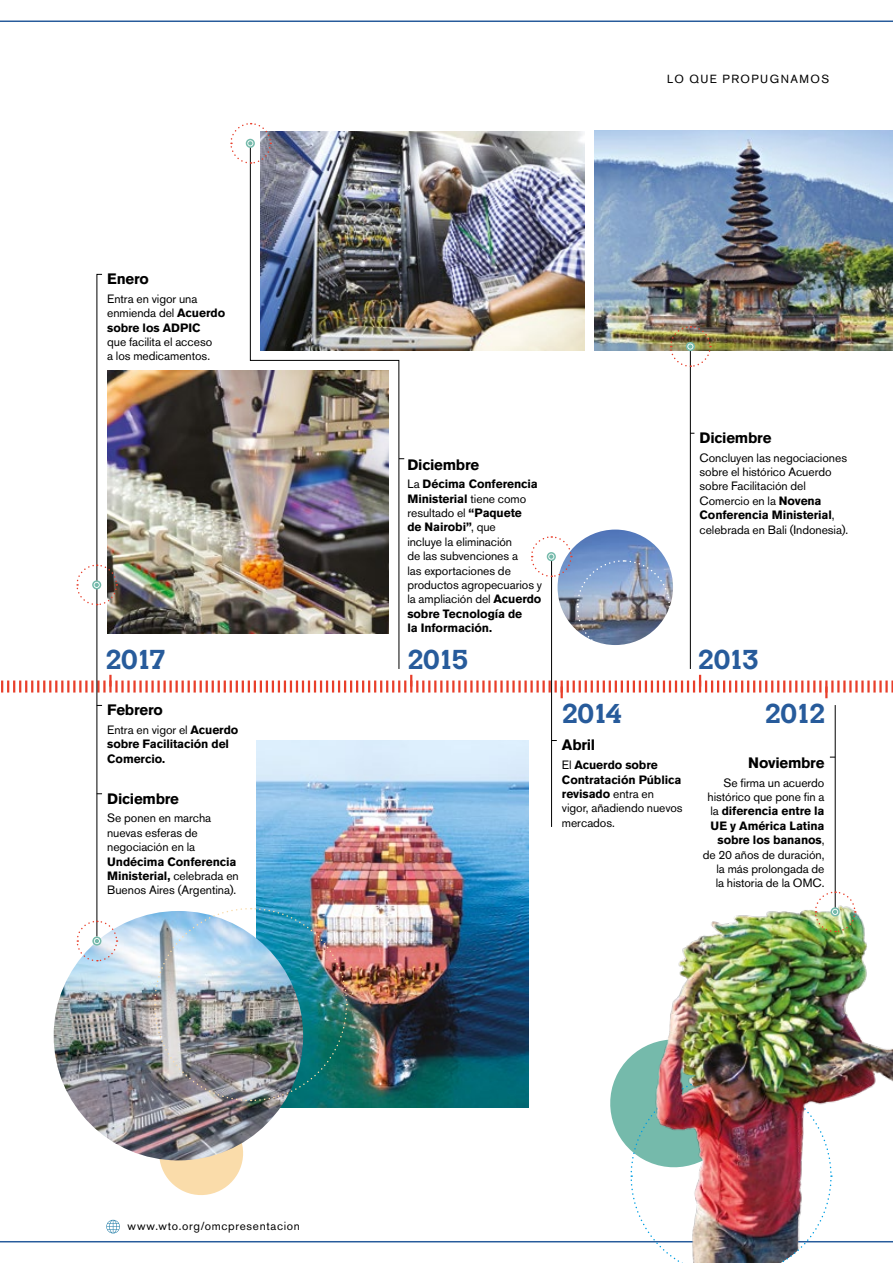
<style>
.page{position:relative;width:893px;height:1263px;background:#fff}
.page>*{position:absolute;margin:0;border:0;box-sizing:border-box;transform-origin:0 0}
.t1{font:700 27px "Calvert MT Std";letter-spacing:-.085em;color:#275b9b}
.t2{font:700 15px "Akzidenz Grotesk BE";letter-spacing:-.015em;color:#000}
.t3{font:12px/14.4px "Akzidenz Grotesk BE";letter-spacing:-.005em;color:#000}
.t4{font:700 12px/14.4px "Akzidenz Grotesk BE";letter-spacing:-.01em;color:#000}
.t5{font:11.7px "Akzidenz Grotesk BE";letter-spacing:.065em;color:#000}
.t6{font:11.7px "Akzidenz Grotesk BE";letter-spacing:.125em;color:#000}
.s1{font-weight:700}
.s2{font-weight:400}
</style>
<div class="page">
<img style="left:272px;top:131px;width:312px;height:143px">
<img style="left:594px;top:131px;width:299px;height:143px">
<img style="left:250px;top:143px;width:150px;height:131px">
<svg style="left:230px;top:123px;width:42px;height:41px"></svg>
<img style="left:0;top:274px;width:893px;height:989px">
<p class="t2" style="left:107px;top:270px;width:43px">Enero</p>
<p class="t3" style="left:107px;top:291px;width:120px">Entra en vigor una enmienda del <span class="s1">Acuerdo sobre los ADPIC</span></p>
<p class="t3" style="left:107px;top:335px;width:107px">que facilita el acceso a los medicamentos.</p>
<p class="t6" style="left:667px;top:72px;width:163px">LO QUE PROPUGNAMOS</p>
<p class="t2" style="left:407px;top:456px;width:73px">Diciembre</p>
<p class="t3" style="left:407px;top:477px;width:136px">La <span class="s1">Décima Conferencia<br>Ministerial</span> tiene como resultado el <span class="s1">“Paquete<br>de Nairobi”</span>, que<br>incluye la eliminación<br>de las subvenciones a<br>las exportaciones de productos agropecuarios y la ampliación del <span class="s1">Acuerdo sobre Tecnología de<br>la Información.</span></p>
<p class="t2" style="left:699px;top:429px;width:73px">Diciembre</p>
<p class="t3" style="left:699px;top:450px;width:150px">Concluyen las negociaciones sobre el histórico Acuerdo sobre Facilitación del<br>Comercio en la <span class="s1">Novena<br>Conferencia Ministerial</span>, celebrada en Bali (Indonesia).</p>
<h1 class="t1" style="left:105px;top:642px;width:62px">2017</h1>
<h1 class="t1" style="left:407px;top:642px;width:63px">2015</h1>
<h1 class="t1" style="left:698px;top:642px;width:62px">2013</h1>
<p class="t2" style="left:107px;top:701px;width:57px">Febrero</p>
<p class="t4" style="left:107px;top:723px;width:133px"><span class="s2">Entra en vigor el</span> Acuerdo sobre Facilitación del<br>Comercio.</p>
<p class="t2" style="left:107px;top:790px;width:73px">Diciembre</p>
<p class="t3" style="left:107px;top:811px;width:106px">Se ponen en marcha nuevas esferas de negociación en la</p>
<p class="t3" style="left:107px;top:854px;width:133px"><span class="s1">Undécima Conferencia<br>Ministerial,</span> celebrada en<br>Buenos Aires (Argentina).</p>
<p class="t5" style="left:128px;top:1218px;width:174px">www.wto.org/omcpresentacion</p>
<h1 class="t1" style="left:562px;top:697px;width:62px">2014</h1>
<h1 class="t1" style="left:765px;top:697px;width:62px">2012</h1>
<p class="t2" style="left:562px;top:736px;width:35px">Abril</p>
<p class="t3" style="left:562px;top:758px;width:122px">El <span class="s1">Acuerdo sobre<br>Contratación Pública revisado</span> entra en vigor, añadiendo nuevos mercados.</p>
<p class="t2" style="left:748px;top:754px;width:78px">Noviembre</p>
<p class="t3" style="left:703px;top:775px;width:123px;text-align:right">Se firma un acuerdo histórico que pone fin a la <span class="s1">diferencia entre la<br>UE y América Latina sobre los bananos</span>, de 20 años de duración, la más prolongada de<br>la historia de la OMC.</p>
</div>
